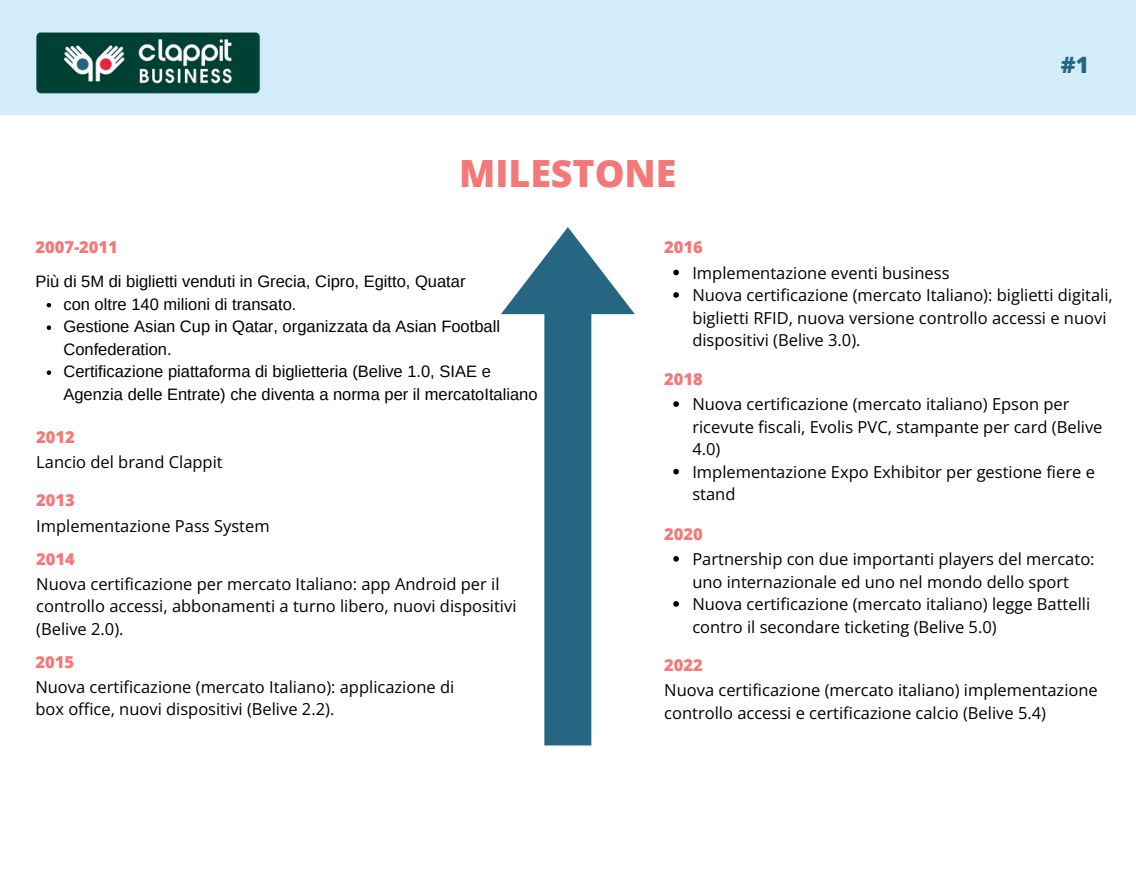
<style>
.page{position:relative;width:1136px;height:894px;background:#fff}
.page>*{position:absolute;margin:0;border:0;box-sizing:border-box;transform-origin:0 0}
.t1{font:800 37.5px "Open Sans";color:#f47878}
.t2{font:800 22.5px "Open Sans";color:#266682}
.t3{font:16.5px/22.5px "Open Sans";color:#000}
.t4{font:16.5px/22.5px "Arimo";color:#000}
.t5{font:800 16.5px "Open Sans";color:#f47878}
</style>
<div class="page">
<div style="left:0;top:0;width:1135px;height:114px;background:#d2ecfa"></div>
<svg style="left:501px;top:227px;width:133px;height:518px"></svg>
<img style="left:36px;top:32px;width:225px;height:62px">
<svg style="left:47px;top:303px;width:4px;height:4px"></svg>
<svg style="left:47px;top:325px;width:4px;height:5px"></svg>
<svg style="left:47px;top:370px;width:4px;height:5px"></svg>
<svg style="left:673px;top:269px;width:5px;height:6px"></svg>
<svg style="left:673px;top:292px;width:5px;height:6px"></svg>
<svg style="left:673px;top:401px;width:5px;height:6px"></svg>
<svg style="left:673px;top:468px;width:5px;height:6px"></svg>
<svg style="left:673px;top:556px;width:5px;height:5px"></svg>
<svg style="left:673px;top:601px;width:5px;height:5px"></svg>
<p class="t1" style="left:459px;top:147px;width:219px">MILESTONE</p>
<h2 class="t2" style="left:1060px;top:49px;width:30px">#1</h2>
<h1 class="t5" style="left:35px;top:235px;width:84px">2007-2011</h1>
<h3 class="t4" style="left:35px;top:270px;width:431px">Più di 5M di biglietti venduti in Grecia, Cipro, Egitto, Quatar</h3>
<p class="t4" style="left:63px;top:292px;width:234px">con oltre 140 milioni di transato.</p>
<p class="t4" style="left:63px;top:315px;width:438px">Gestione Asian Cup in Qatar, organizzata da Asian Football<br>Confederation.</p>
<p class="t4" style="left:63px;top:360px;width:475px">Certificazione piattaforma di biglietteria (Belive 1.0, SIAE e<br>Agenzia delle Entrate) che diventa a norma per il mercatoItaliano</p>
<p class="t5" style="left:36px;top:425px;width:40px">2012</p>
<h3 class="t3" style="left:36px;top:450px;width:188px">Lancio del brand Clappit</h3>
<p class="t5" style="left:36px;top:488px;width:40px">2013</p>
<h3 class="t3" style="left:36px;top:514px;width:235px">Implementazione Pass System</h3>
<p class="t5" style="left:36px;top:546px;width:40px">2014</p>
<h3 class="t3" style="left:36px;top:572px;width:481px">Nuova certificazione per mercato Italiano: app Android per il controllo accessi, abbonamenti a turno libero, nuovi dispositivi (Belive 2.0).</h3>
<h3 class="t5" style="left:35px;top:649px;width:40px">2015</h3>
<p class="t3" style="left:35px;top:675px;width:420px">Nuova certificazione (mercato Italiano): applicazione di</p>
<p class="t3" style="left:35px;top:697px;width:300px">box office, nuovi dispositivi (Belive 2.2).</p>
<h3 class="t5" style="left:664px;top:235px;width:40px">2016</h3>
<p class="t3" style="left:692px;top:261px;width:259px">Implementazione eventi business</p>
<p class="t3" style="left:692px;top:283px;width:422px">Nuova certificazione (mercato Italiano): biglietti digitali, biglietti RFID, nuova versione controllo accessi e nuovi dispositivi (Belive 3.0).</p>
<h3 class="t5" style="left:664px;top:367px;width:40px">2018</h3>
<p class="t3" style="left:692px;top:392px;width:411px">Nuova certificazione (mercato italiano) Epson per ricevute fiscali, Evolis PVC, stampante per card (Belive<br>4.0)</p>
<p class="t3" style="left:692px;top:460px;width:404px">Implementazione Expo Exhibitor per gestione fiere e stand</p>
<h3 class="t5" style="left:664px;top:522px;width:40px">2020</h3>
<p class="t3" style="left:692px;top:547px;width:403px">Partnership con due importanti players del mercato: uno internazionale ed uno nel mondo dello sport</p>
<p class="t3" style="left:692px;top:592px;width:399px">Nuova certificazione (mercato italiano) legge Battelli contro il secondare ticketing (Belive 5.0)</p>
<h3 class="t5" style="left:664px;top:653px;width:40px">2022</h3>
<p class="t3" style="left:664px;top:678px;width:435px">Nuova certificazione (mercato italiano) implementazione controllo accessi e certificazione calcio (Belive 5.4)</p>
</div>
